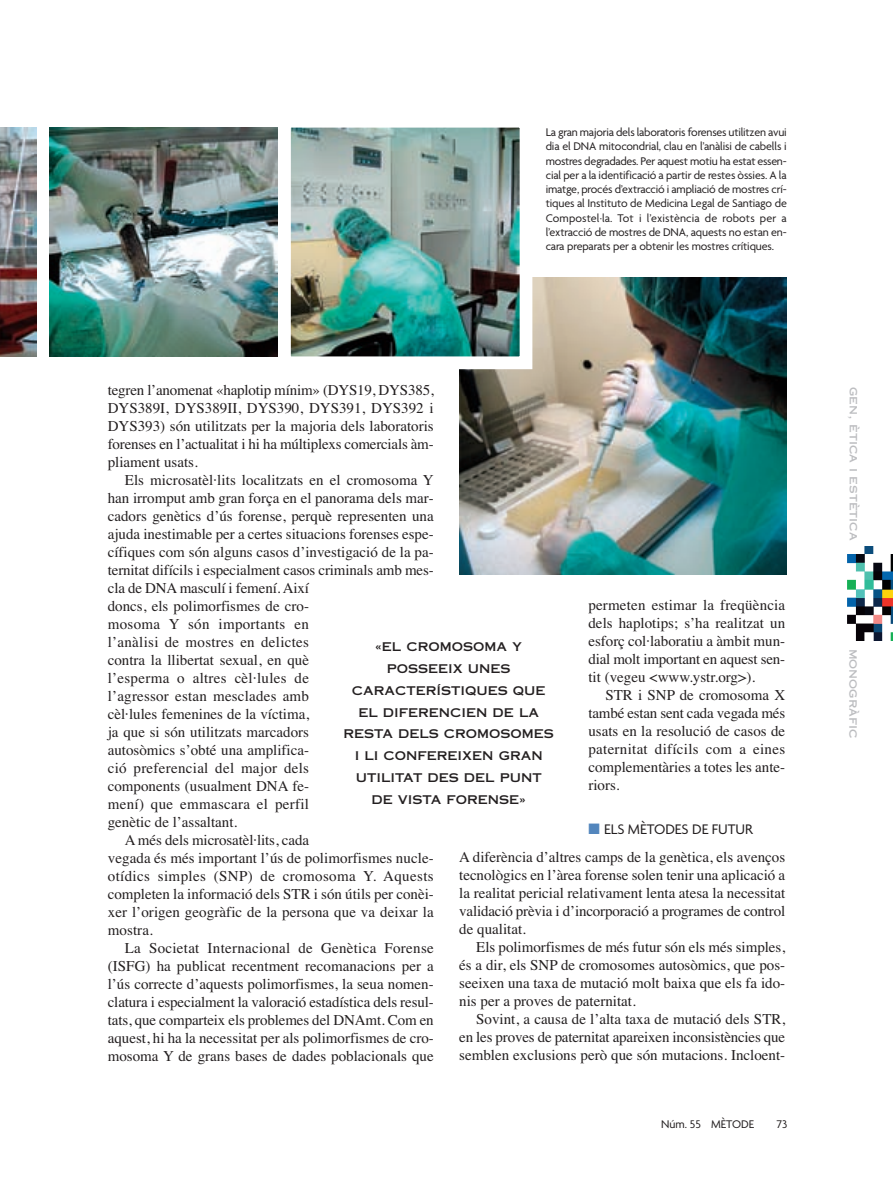
<style>
.page{position:relative;width:893px;height:1191px;background:#fff}
.page>*{position:absolute;margin:0;border:0;box-sizing:border-box;transform-origin:0 0}
.t1{font:15px/18px "Times";color:#231f20;text-align:justify}
.t2{font:15px "Times";letter-spacing:.02em;color:#231f20}
.t3{font:15px "Times";letter-spacing:.025em;color:#231f20}
.t4{font:15px "Agenda";color:#231f20}
.t5{font:12px/14.2px "Agenda";letter-spacing:-.01em;color:#231f20;text-align:justify}
.t6{font:12px/21.8px "Copperplate Thirty One AB";color:#231f20;text-align:center}
.t7{font:12px "Copperplate Thirty One AB";color:#bcbdc0}
.s1{color:#5386bd}
</style>
<div class="page">
<img style="left:0;top:127px;width:893px;height:514px">
<p class="t5" style="left:546px;top:126px;width:243px">La gran majoria dels laboratoris forenses utilitzen avui dia el DNA mitocondrial, clau en l’anàlisi de cabells i mostres degradades. Per aquest motiu ha estat essen&shy;cial per a la identificació a partir de restes òssies. A la imatge, procés d’extracció i ampliació de mostres crí&shy;tiques al Instituto de Medicina Legal de Santiago de Compostel·la. Tot i l’existència de robots per a l’extracció de mostres de DNA, aquests no estan en&shy;cara preparats per a obtenir les mostres crítiques.</p>
<p class="t1" style="left:108px;top:382px;width:327px">tegren l’anomenat «haplotip mínim» (DYS19, DYS385, DYS389I, DYS389II, DYS390, DYS391, DYS392 i DYS393) són utilitzats per la majoria dels laboratoris forenses en l’actualitat i hi ha múltiplexs comercials àm&shy;pliament usats.</p>
<p class="t1" style="left:125px;top:472px;width:310px">Els microsatèl·lits localitzats en el cromosoma Y</p>
<p class="t1" style="left:108px;top:490px;width:327px">han irromput amb gran força en el panorama dels mar-</p>
<p class="t1" style="left:108px;top:508px;width:327px">cadors genètics d’ús forense, perquè representen una</p>
<p class="t1" style="left:108px;top:526px;width:327px">ajuda inestimable per a certes situacions forenses espe-</p>
<p class="t1" style="left:108px;top:544px;width:327px">cífiques com són alguns casos d’investigació de la pa-</p>
<p class="t1" style="left:108px;top:562px;width:327px">ternitat difícils i especialment casos criminals amb mes-</p>
<p class="t1" style="left:108px;top:580px;width:203px">cla de DNA masculí i femení. Així</p>
<p class="t1" style="left:108px;top:598px;width:203px">doncs, els polimorfismes de cro-</p>
<p class="t2" style="left:108px;top:618px;width:203px">mosoma Y són importants en</p>
<p class="t2" style="left:108px;top:636px;width:203px">l’anàlisi de mostres en delictes</p>
<p class="t1" style="left:108px;top:652px;width:203px">contra la llibertat sexual, en què</p>
<p class="t2" style="left:108px;top:672px;width:203px">l’esperma o altres cèl·lules de</p>
<p class="t1" style="left:108px;top:688px;width:203px">l’agressor estan mesclades amb</p>
<p class="t1" style="left:108px;top:706px;width:203px">cèl·lules femenines de la víctima,</p>
<p class="t1" style="left:108px;top:724px;width:203px">ja que si són utilitzats marcadors</p>
<p class="t1" style="left:108px;top:742px;width:203px">autosòmics s’obté una amplifica-</p>
<p class="t2" style="left:108px;top:762px;width:203px">ció preferencial del major dels</p>
<p class="t1" style="left:108px;top:778px;width:203px">components (usualment DNA fe-</p>
<p class="t2" style="left:108px;top:798px;width:203px">mení) que emmascara el perfil</p>
<p class="t1" style="left:108px;top:814px;width:131px">genètic de l’assaltant.</p>
<p class="t1" style="left:125px;top:832px;width:186px">A més dels microsatèl·lits, cada</p>
<p class="t1" style="left:108px;top:850px;width:327px">vegada és més important l’ús de polimorfismes nucle-</p>
<p class="t3" style="left:108px;top:870px;width:327px">otídics simples (SNP) de cromosoma Y. Aquests</p>
<p class="t1" style="left:108px;top:886px;width:327px">completen la informació dels STR i són útils per conèi-</p>
<p class="t1" style="left:108px;top:904px;width:327px">xer l’origen geogràfic de la persona que va deixar la</p>
<p class="t1" style="left:108px;top:922px;width:47px">mostra.</p>
<p class="t2" style="left:125px;top:942px;width:310px">La Societat Internacional de Genètica Forense</p>
<p class="t1" style="left:108px;top:958px;width:327px">(ISFG) ha publicat recentment recomanacions per a</p>
<p class="t1" style="left:108px;top:976px;width:327px">l’ús correcte d’aquests polimorfismes, la seua nomen-</p>
<p class="t1" style="left:108px;top:994px;width:327px">clatura i especialment la valoració estadística dels resul-</p>
<p class="t1" style="left:108px;top:1012px;width:327px">tats, que comparteix els problemes del DNAmt. Com en</p>
<p class="t1" style="left:108px;top:1030px;width:327px">aquest, hi ha la necessitat per als polimorfismes de cro-</p>
<p class="t1" style="left:108px;top:1048px;width:327px">mosoma Y de grans bases de dades poblacionals que</p>
<p class="t1" style="left:588px;top:597px;width:198px">permeten estimar la freqüència dels haplotips; s’ha realitzat un esforç col·laboratiu a àmbit mun&shy;dial molt important en aquest sen&shy;tit (vegeu &lt;www.ystr.org&gt;).</p>
<p class="t1" style="left:588px;top:687px;width:198px;text-indent:17px">STR i SNP de cromosoma X també estan sent cada vegada més usats en la resolució de casos de paternitat difícils com a eines complementàries a totes les ante&shy;riors.</p>
<p class="t4" style="left:588px;top:823px;width:166px"><span class="s1">■</span> ELS MÈTODES DE FUTUR</p>
<p class="t1" style="left:459px;top:849px;width:328px">A diferència d’altres camps de la genètica, els avenços tecnològics en l’àrea forense solen tenir una aplicació a la realitat pericial relativament lenta atesa la necessitat validació prèvia i d’incorporació a programes de control de qualitat.</p>
<p class="t1" style="left:459px;top:939px;width:327px;text-indent:17px">Els polimorfismes de més futur són els més simples, és a dir, els SNP de cromosomes autosòmics, que pos&shy;seeixen una taxa de mutació molt baixa que els fa ido&shy;nis per a proves de paternitat.</p>
<p class="t1" style="left:459px;top:1011px;width:327px;text-indent:17px">Sovint, a causa de l’alta taxa de mutació dels STR, en les proves de paternitat apareixen inconsistències que semblen exclusions però que són mutacions. Incloent-</p>
<p class="t6" style="left:343px;top:636px;width:212px">«EL CROMOSOMA Y<br>POSSEEIX UNES<br>CARACTERÍSTIQUES QUE<br>EL DIFERENCIEN DE LA<br>RESTA DELS CROMOSOMES<br>I LI CONFEREIXEN GRAN<br>UTILITAT DES DEL PUNT<br>DE VISTA FORENSE»</p>
<p class="t5" style="left:661px;top:1118px;width:94px">Núm. 55 MÈTODE</p>
<p class="t5" style="left:777px;top:1118px;width:12px">73</p>
<p class="t7" style="left:861px;top:387px;width:155px;rotate:90deg">gen, ètica i estètica</p>
<p class="t7" style="left:861px;top:648px;width:91px;rotate:90deg">monogràfic</p>
</div>
